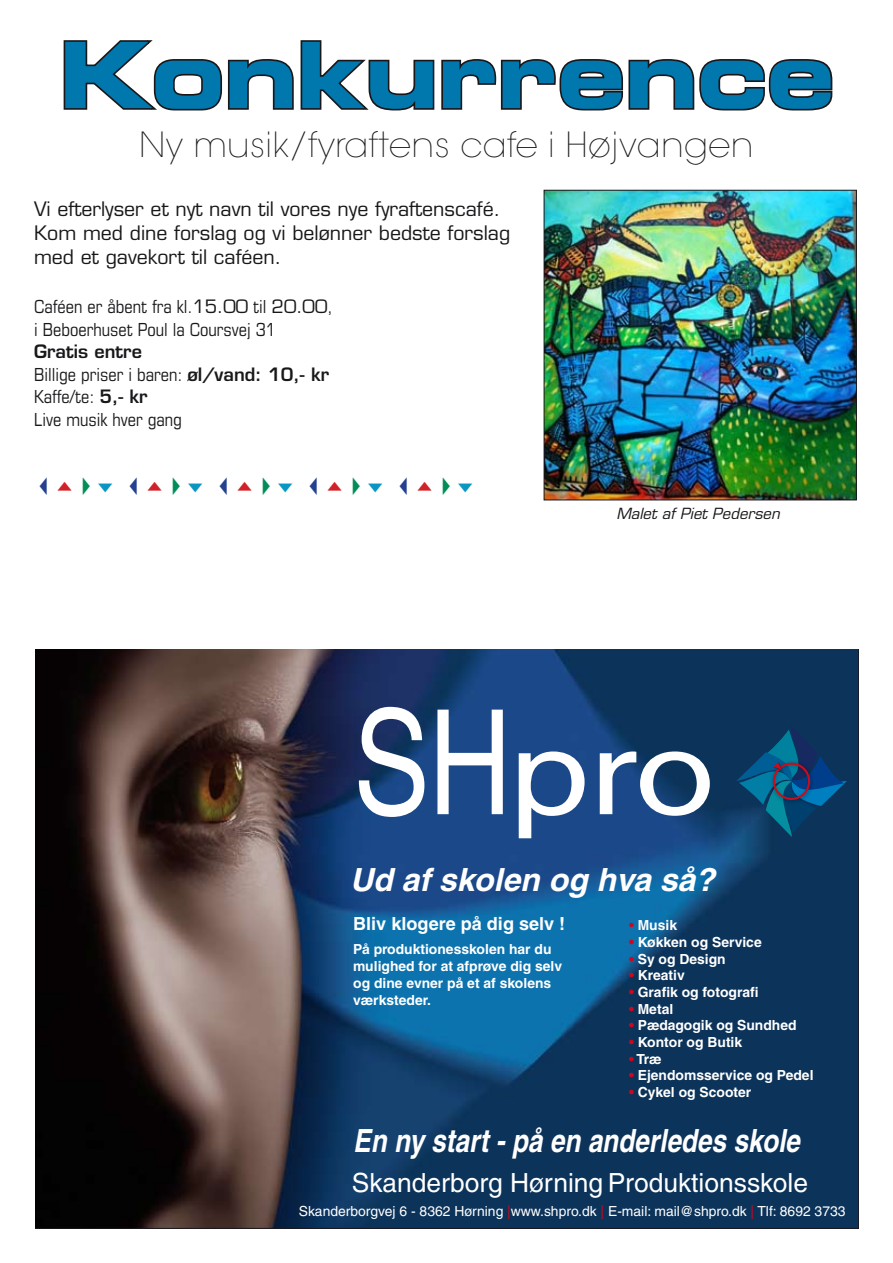
<style>
.page{position:relative;width:893px;height:1263px;background:#fff}
.page>*{position:absolute;margin:0;border:0;box-sizing:border-box;transform-origin:0 0}
.t1{font:116.55px "Helvetica";color:#fff;scale:1.23 1}
.t2{font:91.5px "Eurostile Bold Extended Two";letter-spacing:-.02em;color:#0078ad}
.t3{font:200 34.5px "Avant Garde";letter-spacing:.01em;color:#1a171b}
.t4{font:italic 700 condensed 31.95px "Helvetica";color:#fff}
.t5{font:italic 700 31.95px "Helvetica";color:#fff}
.t6{font:28.2px "Webdings";color:#234190;scale:.8 1}
.t7{font:26.4px "Helvetica";color:#fff}
.t8{font:19.5px/24px "Eurostile";color:#1a171b}
.t9{font:condensed 18px/22.5px "Eurostile";color:#1a171b}
.t10{font:700 18px "Helvetica";color:#fff}
.t11{font:italic 15px "Eurostile";letter-spacing:.005em;color:#1a171b}
.t12{font:700 13.95px/16.6px "Helvetica";color:#fff}
.t13{font:13.95px "Helvetica";color:#fff}
.s1{font-stretch:normal}
.s2{font-weight:600;font-stretch:normal}
.s3{color:#008e58}
.s4{font-size:145.65px}
.s5{font-weight:400;color:#cd071e}
.s6{color:#cd071e}
</style>
<div class="page">
<svg style="left:36px;top:649px;width:823px;height:579px;background:#233e5d"></svg>
<svg style="left:736px;top:725px;width:111px;height:112px;background:#0c4570"></svg>
<img style="left:546px;top:192px;width:309px;height:306px">
<div style="left:544px;top:190px;width:313px;height:310px;border:1px solid #1a171b"></div>
<svg style="left:63px;top:40px;width:770px;height:71px"></svg>
<h2 class="t2" style="left:58px;top:11px;width:778px">Konkurrence</h2>
<h3 class="t3" style="left:139px;top:124px;width:616px">Ny musik/fyraftens cafe i Højvangen</h3>
<h3 class="t8" style="left:34px;top:197px;width:478px">Vi efterlyser et nyt navn til vores nye fyraftenscafé.<br>Kom med dine forslag og vi belønner bedste forslag med et gavekort til caféen.</h3>
<p class="t9" style="left:34px;top:295px;width:300px">Caféen er åbent fra kl.<span class="s1">15.00</span> til <span class="s1">20.00</span>, i Beboerhuset Poul la Coursvej 31</p>
<p class="t9" style="left:34px;top:340px;width:297px"><span class="s2">Gratis entre<br></span>Billige priser i baren: <span class="s2">øl/vand: 10,- kr<br></span>Kaffe/te: <span class="s2">5,- kr<br></span>Live musik hver gang</p>
<h3 class="t6" style="left:34px;top:472px;width:530px">✓<span class="s3">✔</span> ✓<span class="s3">✔</span> ✓<span class="s3">✔</span> ✓<span class="s3">✔</span> ✓<span class="s3">✔</span></h3>
<p class="t11" style="left:616px;top:505px;width:165px">Malet af Piet Pedersen</p>
<h1 class="t1" style="left:353px;top:706px;width:295px"><span class="s4">SH</span>pro</h1>
<h3 class="t5" style="left:350px;top:860px;width:366px">Ud af skolen og hva så?</h3>
<p class="t10" style="left:353px;top:912px;width:213px">Bliv klogere på dig selv !</p>
<p class="t12" style="left:353px;top:941px;width:210px">På produktionesskolen har du mulighed for at afprøve dig selv og dine evner på et af skolens værksteder.</p>
<p class="t12" style="left:629px;top:917px;width:50px"><span class="s5">•</span> Musik</p>
<p class="t12" style="left:629px;top:933px;width:134px"><span class="s6">•</span> Køkken og Service</p>
<p class="t12" style="left:629px;top:950px;width:98px"><span class="s6">•</span> Sy og Design</p>
<p class="t12" style="left:629px;top:967px;width:57px"><span class="s6">•</span> Kreativ</p>
<p class="t12" style="left:629px;top:983px;width:131px"><span class="s6">•</span> Grafik og fotografi</p>
<p class="t12" style="left:629px;top:1000px;width:46px"><span class="s6">•</span> Metal</p>
<p class="t12" style="left:629px;top:1017px;width:169px"><span class="s6">•</span> Pædagogik og Sundhed</p>
<p class="t12" style="left:629px;top:1033px;width:115px"><span class="s6">•</span> Kontor og Butik</p>
<p class="t12" style="left:629px;top:1050px;width:34px"><span class="s6">•</span> Træ</p>
<p class="t12" style="left:629px;top:1067px;width:186px"><span class="s6">•</span> Ejendomsservice og Pedel</p>
<p class="t12" style="left:629px;top:1083px;width:124px"><span class="s6">•</span> Cykel og Scooter</p>
<h3 class="t4" style="left:353px;top:1121px;width:448px">En ny start - på en anderledes skole</h3>
<h3 class="t7" style="left:352px;top:1167px;width:458px">Skanderborg Hørning Produktionsskole</h3>
<p class="t13" style="left:299px;top:1203px;width:548px">Skanderborgvej 6 - 8362 Hørning <span class="s6">|</span>www.shpro.dk <span class="s6">|</span> E-mail: mail@shpro.dk <span class="s6">|</span> Tlf: 8692 3733</p>
</div>
